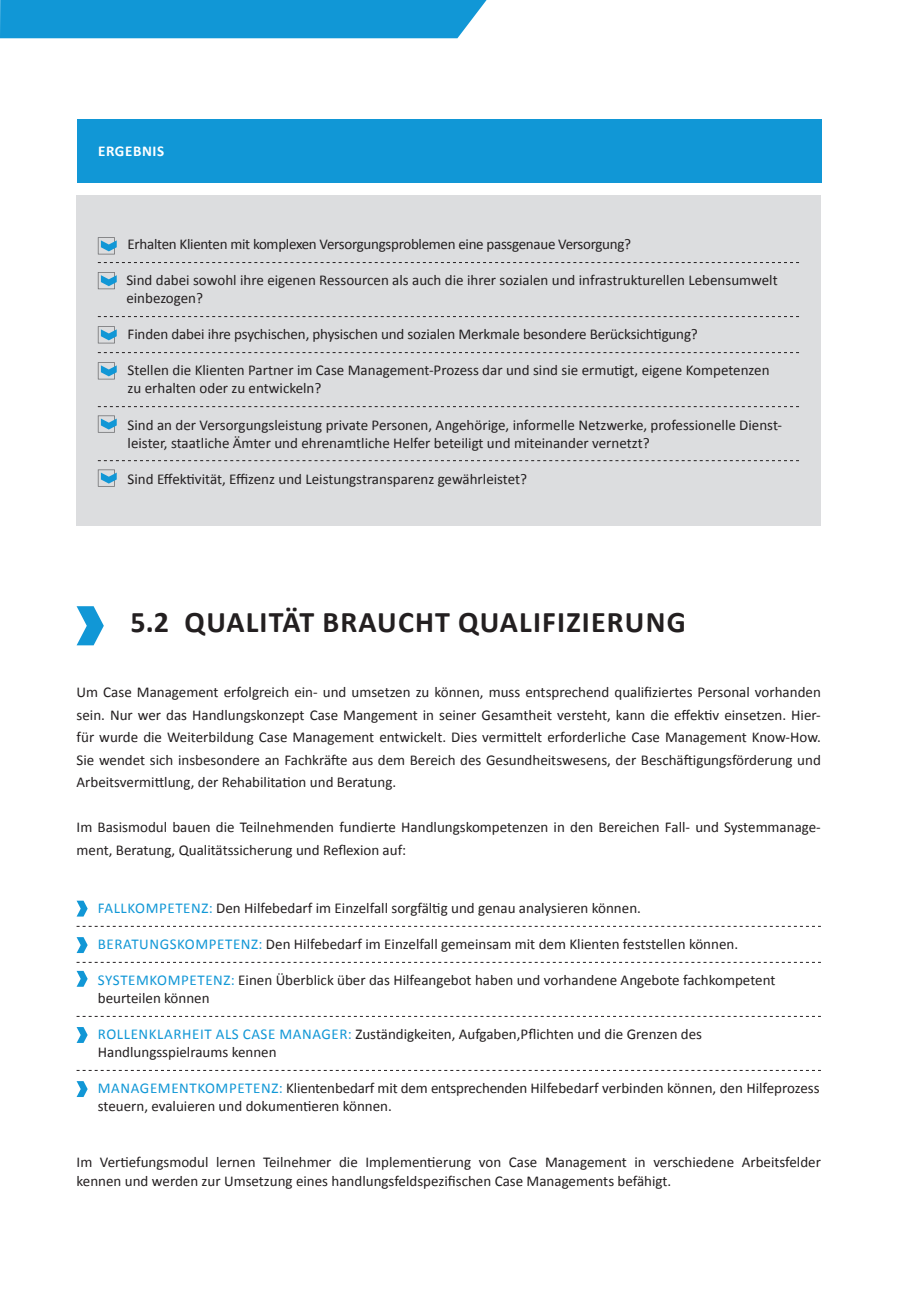
<style>
.page{position:relative;width:919px;height:1289px;background:#fff}
.page>*{position:absolute;margin:0;border:0;box-sizing:border-box;transform-origin:0 0}
.t1{font:700 30px "Calibri";letter-spacing:.04em;color:#231f20}
.t2{font:15px/18px "Calibri";color:#231f20}
.t3{font:15px "Calibri";letter-spacing:-.02em;color:#231f20}
.t4{font:700 15px "Calibri";letter-spacing:.04em;color:#fff}
.s1{color:#1197d6}
</style>
<div class="page">
<svg style="left:77px;top:926px;width:743px;height:1px"></svg>
<svg style="left:77px;top:962px;width:743px;height:1px"></svg>
<svg style="left:77px;top:1016px;width:743px;height:1px"></svg>
<svg style="left:77px;top:1070px;width:743px;height:1px"></svg>
<svg style="left:77px;top:606px;width:27px;height:39px"></svg>
<svg style="left:77px;top:900px;width:11px;height:16px"></svg>
<svg style="left:77px;top:937px;width:11px;height:16px"></svg>
<svg style="left:77px;top:970px;width:11px;height:16px"></svg>
<svg style="left:77px;top:1027px;width:11px;height:15px"></svg>
<svg style="left:77px;top:1081px;width:11px;height:15px"></svg>
<div style="left:77px;top:196px;width:744px;height:330px;background:#dcdddf"></div>
<svg style="left:98px;top:262px;width:701px;height:1px"></svg>
<svg style="left:98px;top:316px;width:701px;height:1px"></svg>
<svg style="left:98px;top:352px;width:701px;height:1px"></svg>
<svg style="left:98px;top:406px;width:701px;height:1px"></svg>
<svg style="left:98px;top:460px;width:701px;height:1px"></svg>
<svg style="left:98px;top:237px;width:19px;height:17px"></svg>
<svg style="left:98px;top:272px;width:19px;height:17px"></svg>
<svg style="left:98px;top:326px;width:19px;height:17px"></svg>
<svg style="left:98px;top:362px;width:19px;height:17px"></svg>
<svg style="left:98px;top:415px;width:19px;height:17px"></svg>
<svg style="left:98px;top:469px;width:19px;height:17px"></svg>
<div style="left:77px;top:119px;width:744px;height:64px;background:#1197d6"></div>
<div style="left:0;top:0;width:486px;height:38px;background:#1197d6"></div>
<p class="t4" style="left:98px;top:142px;width:68px">ERGEBNIS</p>
<p class="t3" style="left:128px;top:235px;width:505px">Erhalten Klienten mit komplexen Versorgungsproblemen eine passgenaue Versorgung?</p>
<p class="t2" style="left:126px;top:271px;width:652px">Sind dabei sowohl ihre eigenen Ressourcen als auch die ihrer sozialen und infrastrukturellen Lebensumwelt einbezogen?</p>
<p class="t2" style="left:128px;top:325px;width:571px">Finden dabei ihre psychischen, physischen und sozialen Merkmale besondere Berücksichtigung?</p>
<p class="t2" style="left:128px;top:361px;width:643px">Stellen die Klienten Partner im Case Management-Prozess dar und sind sie ermutigt, eigene Kompetenzen zu erhalten oder zu entwickeln?</p>
<p class="t2" style="left:128px;top:415px;width:656px">Sind an der Versorgungsleistung private Personen, Angehörige, informelle Netzwerke, professionelle Dienst&shy;leister, staatliche Ämter und ehrenamtliche Helfer beteiligt und miteinander vernetzt?</p>
<p class="t2" style="left:128px;top:469px;width:401px">Sind Effektivität, Effizenz und Leistungstransparenz gewährleistet?</p>
<h1 class="t1" style="left:131px;top:603px;width:556px">5.2 QUALITÄT BRAUCHT QUALIFIZIERUNG</h1>
<p class="t2" style="left:77px;top:681px;width:745px;line-height:22.5px;text-align:justify">Um Case Management erfolgreich ein- und umsetzen zu können, muss entsprechend qualifiziertes Personal vorhanden sein. Nur wer das Handlungskonzept Case Mangement in seiner Gesamtheit versteht, kann die effektiv einsetzen. Hier&shy;für wurde die Weiterbildung Case Management entwickelt. Dies vermittelt erforderliche Case Management Know-How.<br>Sie wendet sich insbesondere an Fachkräfte aus dem Bereich des Gesundheitswesens, der Beschäftigungsförderung und Arbeitsvermittlung, der Rehabilitation und Beratung.</p>
<p class="t2" style="left:77px;top:816px;width:745px;line-height:22.5px">Im Basismodul bauen die Teilnehmenden fundierte Handlungskompetenzen in den Bereichen Fall- und Systemmanage&shy;ment, Beratung, Qualitätssicherung und Reflexion auf:</p>
<p class="t2" style="left:98px;top:899px;width:544px"><span class="s1">FALLKOMPETENZ:</span> Den Hilfebedarf im Einzelfall sorgfältig und genau analysieren können.</p>
<p class="t2" style="left:98px;top:935px;width:641px"><span class="s1">BERATUNGSKOMPETENZ:</span> Den Hilfebedarf im Einzelfall gemeinsam mit dem Klienten feststellen können.</p>
<p class="t2" style="left:98px;top:971px;width:679px"><span class="s1">SYSTEMKOMPETENZ:</span> Einen Überblick über das Hilfeangebot haben und vorhandene Angebote fachkompetent beurteilen können</p>
<p class="t2" style="left:98px;top:1025px;width:605px"><span class="s1">ROLLENKLARHEIT ALS CASE MANAGER:</span> Zuständigkeiten, Aufgaben,Pflichten und die Grenzen des<br>Handlungsspielraums kennen</p>
<p class="t2" style="left:98px;top:1079px;width:723px"><span class="s1">MANAGEMENTKOMPETENZ:</span> Klientenbedarf mit dem entsprechenden Hilfebedarf verbinden können, den Hilfeprozess steuern, evaluieren und dokumentieren können.</p>
<p class="t2" style="left:77px;top:1152px;width:745px;line-height:19.5px">Im Vertiefungsmodul lernen Teilnehmer die Implementierung von Case Management in verschiedene Arbeitsfelder kennen und werden zur Umsetzung eines handlungsfeldspezifischen Case Managements befähigt.</p>
</div>
